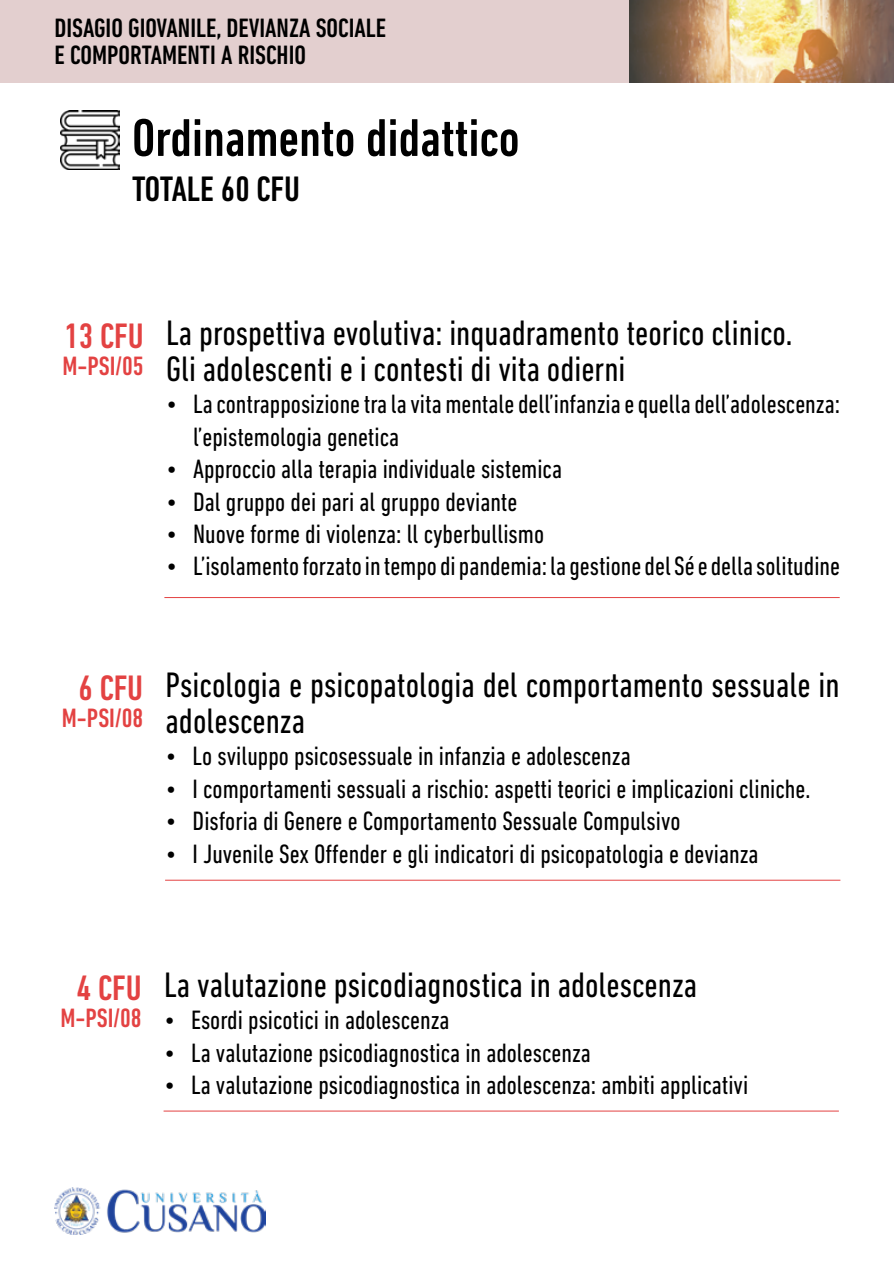
<style>
.page{position:relative;width:894px;height:1264px;background:#fff}
.page>*{position:absolute;margin:0;border:0;box-sizing:border-box;transform-origin:0 0}
.t1{font:500 condensed 54px "DIN Next LT Pro";color:#000}
.t2{font:condensed 36px/36px "DIN Next LT Pro";color:#000}
.t3{font:500 condensed 36px "DIN Next LT Pro";color:#e34242}
.t4{font:500 condensed 36px "DIN Next LT Pro";color:#000}
.t5{font:condensed 27px/32.4px "DIN Next LT Pro";color:#000}
.t6{font:500 condensed 27px/27px "DIN Next LT Pro";color:#000}
.t7{font:500 condensed 27px "DIN Next LT Pro";color:#e34242}
</style>
<div class="page">
<img style="left:54px;top:1187px;width:211px;height:47px">
<div style="left:0;top:0;width:893px;height:83px;background:#e3cfcf"></div>
<img style="left:60px;top:111px;width:59px;height:58px">
<img style="left:630px;top:0;width:263px;height:83px">
<hr style="left:164px;top:597px;width:675px;height:1px;background:#e34242">
<hr style="left:165px;top:879px;width:675px;height:1px;background:#e34242">
<hr style="left:163px;top:1110px;width:675px;height:1px;background:#e34242">
<p class="t6" style="left:54px;top:15px;width:333px">DISAGIO GIOVANILE, DEVIANZA SOCIALE<br>E COMPORTAMENTI A RISCHIO</p>
<h1 class="t1" style="left:132px;top:107px;width:389px">Ordinamento didattico</h1>
<h2 class="t4" style="left:132px;top:168px;width:169px">TOTALE 60 CFU</h2>
<h2 class="t3" style="left:64px;top:315px;width:81px">13 CFU</h2>
<p class="t7" style="left:62px;top:350px;width:83px">M-PSI/05</p>
<h2 class="t2" style="left:166px;top:314px;width:628px">La prospettiva evolutiva: inquadramento teorico clinico.<br>Gli adolescenti e i contesti di vita odierni</h2>
<p class="t5" style="left:193px;top:388px;width:648px;text-indent:-27px">• La contrapposizione tra la vita mentale dell’infanzia e quella dell’adolescenza: l’epistemologia genetica</p>
<p class="t5" style="left:166px;top:452px;width:397px">• Approccio alla terapia individuale sistemica</p>
<p class="t5" style="left:166px;top:485px;width:353px">• Dal gruppo dei pari al gruppo deviante</p>
<p class="t5" style="left:166px;top:517px;width:379px">• Nuove forme di violenza: ll cyberbullismo</p>
<p class="t5" style="left:166px;top:550px;width:675px">• L’isolamento forzato in tempo di pandemia: la gestione del Sé e della solitudine</p>
<h2 class="t3" style="left:78px;top:667px;width:66px">6 CFU</h2>
<p class="t7" style="left:62px;top:702px;width:83px">M-PSI/08</p>
<h2 class="t2" style="left:166px;top:666px;width:675px">Psicologia e psicopatologia del comportamento sessuale in adolescenza</h2>
<p class="t5" style="left:166px;top:739px;width:466px">• Lo sviluppo psicosessuale in infanzia e adolescenza</p>
<p class="t5" style="left:166px;top:772px;width:646px">• I comportamenti sessuali a rischio: aspetti teorici e implicazioni cliniche.</p>
<p class="t5" style="left:166px;top:804px;width:516px">• Disforia di Genere e Comportamento Sessuale Compulsivo</p>
<p class="t5" style="left:166px;top:837px;width:594px">• I Juvenile Sex Offender e gli indicatori di psicopatologia e devianza</p>
<h2 class="t3" style="left:77px;top:967px;width:66px">4 CFU</h2>
<p class="t7" style="left:60px;top:1002px;width:83px">M-PSI/08</p>
<h2 class="t2" style="left:164px;top:966px;width:534px">La valutazione psicodiagnostica in adolescenza</h2>
<p class="t5" style="left:164px;top:1003px;width:287px">• Esordi psicotici in adolescenza</p>
<p class="t5" style="left:164px;top:1036px;width:428px">• La valutazione psicodiagnostica in adolescenza</p>
<p class="t5" style="left:164px;top:1068px;width:585px">• La valutazione psicodiagnostica in adolescenza: ambiti applicativi</p>
</div>
